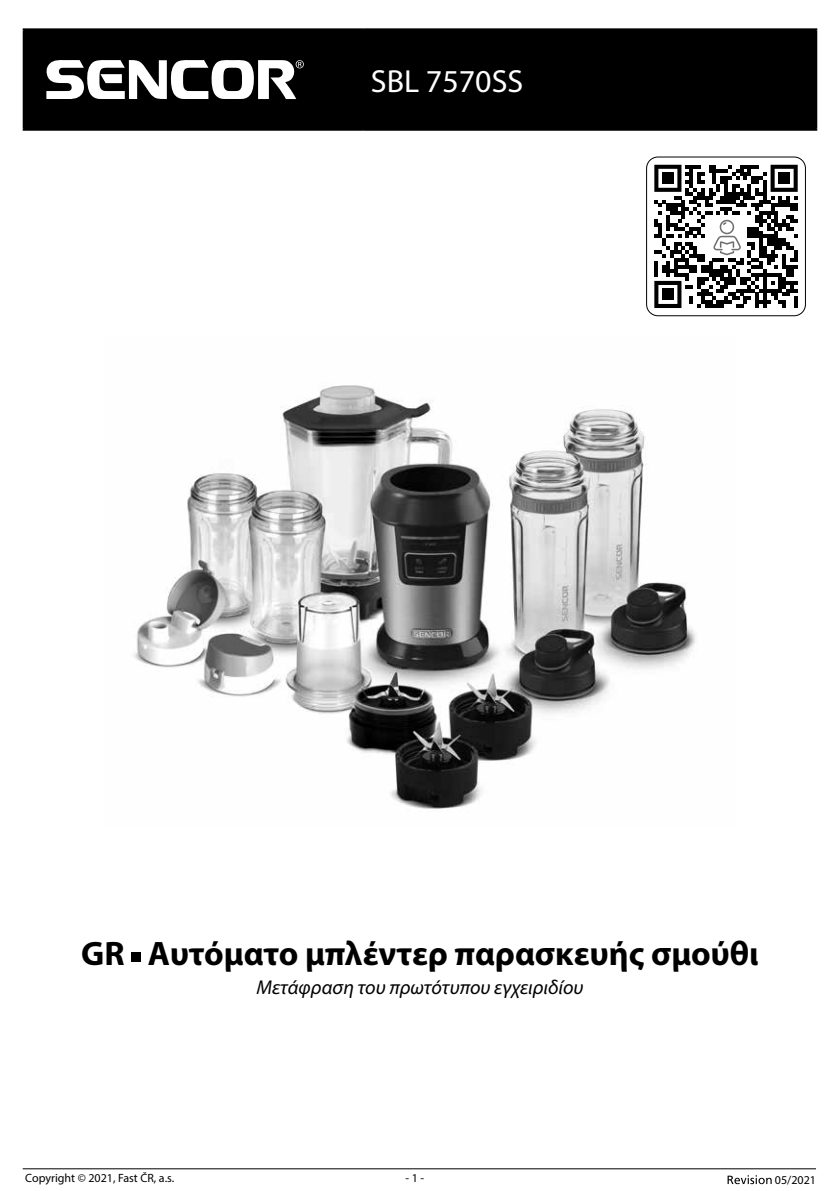
<style>
.page{position:relative;width:840px;height:1191px;background:#fff}
.page>*{position:absolute;margin:0;border:0;box-sizing:border-box;transform-origin:0 0}
.t1{font:700 34px "Myriad Pro";color:#000}
.t2{font:32px "Myriad Pro";color:#fff}
.t3{font:italic 20px "Myriad Pro";color:#000}
.t4{font:12px "Myriad Pro";color:#000}
</style>
<div class="page">
<svg style="left:727px;top:1175px;width:44px;height:9px"></svg>
<hr style="left:23px;top:1168px;width:792px;height:1px;background:#000">
<img style="left:133px;top:385px;width:563px;height:424px">
<div style="left:131px;top:952px;width:10px;height:9px;background:#000"></div>
<div style="left:25px;top:30px;width:789px;height:99px;background:#000"></div>
<hr style="left:23px;top:28px;width:340px;height:2px;background:#000">
<hr style="left:23px;top:30px;width:2px;height:99px;background:#000">
<hr style="left:361px;top:30px;width:2px;height:99px;background:#000">
<hr style="left:23px;top:129px;width:340px;height:2px;background:#000">
<hr style="left:363px;top:28px;width:453px;height:2px;background:#000">
<hr style="left:814px;top:30px;width:2px;height:99px;background:#000">
<hr style="left:363px;top:129px;width:453px;height:2px;background:#000">
<svg style="left:45px;top:59px;width:258px;height:41px"></svg>
<svg style="left:646px;top:157px;width:159px;height:159px"></svg>
<h2 class="t2" style="left:370px;top:61px;width:154px">SBL 7570SS</h2>
<h1 class="t1" style="left:81px;top:931px;width:678px">GR Αυτόματο μπλέντερ παρασκευής σμούθι</h1>
<h3 class="t3" style="left:256px;top:974px;width:328px">Μετάφραση του πρωτότυπου εγχειριδίου</h3>
<p class="t4" style="left:25px;top:1170px;width:150px">Copyright © 2021, Fast ČR, a.s.</p>
<p class="t4" style="left:405px;top:1170px;width:20px">- 1 -</p>
<p class="t4" style="left:774px;top:1172px;width:43px">05/2021</p>
</div>
